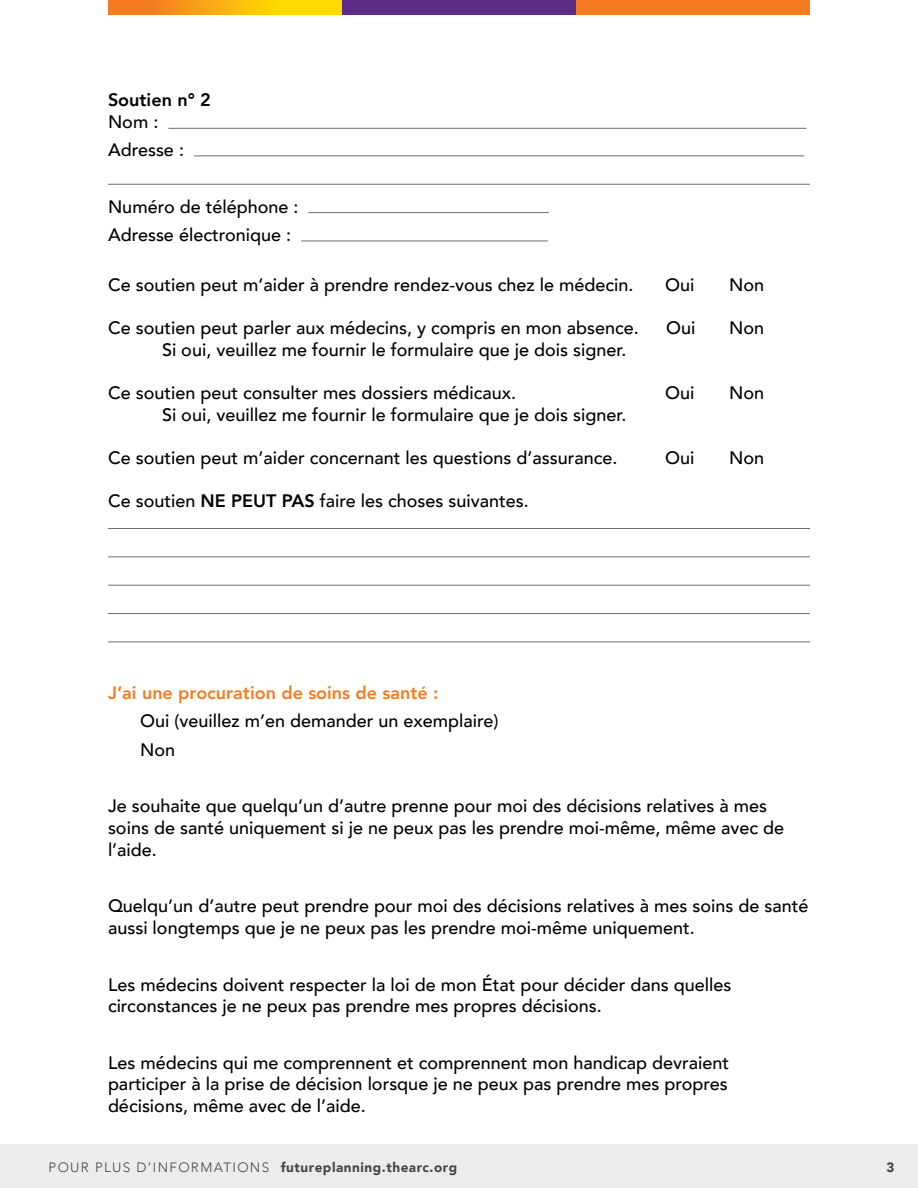
<style>
.page{position:relative;width:918px;height:1188px;background:#fff}
.page>*{position:absolute;margin:0;border:0;box-sizing:border-box;transform-origin:0 0}
.body{font:500 18px/21.6px "Avenir";color:#000}
.body-2{font:800 18px "Avenir";color:#f47b20}
.body-3{font:800 18px "Avenir";color:#000}
.t1{font:900 13.5px "Avenir";letter-spacing:.04em;color:#484848}
.s1{font-weight:800}
.s2{font-weight:300}
</style>
<div class="page">
<div style="left:0;top:1144px;width:918px;height:44px;background:#edebeb"></div>
<svg style="left:108px;top:0;width:234px;height:14px;background:#faaf10"></svg>
<div style="left:342px;top:0;width:234px;height:14px;background:#5c2b85"></div>
<div style="left:576px;top:0;width:234px;height:14px;background:#f47b20"></div>
<hr style="left:168px;top:128px;width:638px;height:1px;background:#6d6e71">
<hr style="left:194px;top:156px;width:610px;height:1px;background:#6d6e71">
<hr style="left:108px;top:184px;width:702px;height:1px;background:#6d6e71">
<hr style="left:308px;top:212px;width:241px;height:1px;background:#6d6e71">
<hr style="left:301px;top:241px;width:247px;height:1px;background:#6d6e71">
<hr style="left:108px;top:528px;width:702px;height:1px;background:#6d6e71">
<hr style="left:108px;top:556px;width:702px;height:1px;background:#6d6e71">
<hr style="left:108px;top:585px;width:702px;height:1px;background:#6d6e71">
<hr style="left:108px;top:613px;width:702px;height:1px;background:#6d6e71">
<hr style="left:108px;top:642px;width:702px;height:1px;background:#6d6e71">
<p class="body-3" style="left:108px;top:86px;width:104px">Soutien n° 2</p>
<p class="body" style="left:108px;top:110px;width:52px">Nom :</p>
<p class="body" style="left:108px;top:138px;width:78px">Adresse :</p>
<p class="body" style="left:108px;top:195px;width:192px">Numéro de téléphone :</p>
<p class="body" style="left:108px;top:223px;width:185px">Adresse électronique :</p>
<p class="body" style="left:108px;top:273px;width:527px">Ce soutien peut m’aider à prendre rendez-vous chez le médecin.</p>
<p class="body" style="left:665px;top:273px;width:31px">Oui</p>
<p class="body" style="left:729px;top:273px;width:37px">Non</p>
<p class="body" style="left:108px;top:316px;width:532px">Ce soutien peut parler aux médecins, y compris en mon absence.</p>
<p class="body" style="left:666px;top:316px;width:31px">Oui</p>
<p class="body" style="left:729px;top:316px;width:37px">Non</p>
<p class="body" style="left:162px;top:338px;width:466px">Si oui, veuillez me fournir le formulaire que je dois signer.</p>
<p class="body" style="left:108px;top:381px;width:410px">Ce soutien peut consulter mes dossiers médicaux.</p>
<p class="body" style="left:665px;top:381px;width:31px">Oui</p>
<p class="body" style="left:729px;top:381px;width:37px">Non</p>
<p class="body" style="left:162px;top:403px;width:466px">Si oui, veuillez me fournir le formulaire que je dois signer.</p>
<p class="body" style="left:108px;top:446px;width:511px">Ce soutien peut m’aider concernant les questions d’assurance.</p>
<p class="body" style="left:665px;top:446px;width:31px">Oui</p>
<p class="body" style="left:729px;top:446px;width:37px">Non</p>
<p class="body" style="left:108px;top:489px;width:422px">Ce soutien <span class="s1">NE PEUT PAS</span> faire les choses suivantes.</p>
<p class="body-2" style="left:108px;top:679px;width:332px">J’ai une procuration de soins de santé :</p>
<p class="body" style="left:140px;top:709px;width:360px">Oui (veuillez m’en demander un exemplaire)</p>
<p class="body" style="left:140px;top:738px;width:37px">Non</p>
<p class="body" style="left:108px;top:794px;width:678px">Je souhaite que quelqu’un d’autre prenne pour moi des décisions relatives à mes soins de santé uniquement si je ne peux pas les prendre moi-même, même avec de l’aide.</p>
<p class="body" style="left:108px;top:894px;width:702px">Quelqu’un d’autre peut prendre pour moi des décisions relatives à mes soins de santé aussi longtemps que je ne peux pas les prendre moi-même uniquement.</p>
<p class="body" style="left:108px;top:973px;width:625px">Les médecins doivent respecter la loi de mon État pour décider dans quelles circonstances je ne peux pas prendre mes propres décisions.</p>
<p class="body" style="left:108px;top:1051px;width:623px;text-align:justify">Les médecins qui me comprennent et comprennent mon handicap devraient participer à la prise de décision lorsque je ne peux pas prendre mes propres décisions, même avec de l’aide.</p>
<p class="t1" style="left:49px;top:1155px;width:410px"><span class="s2">POUR PLUS D’INFORMATIONS</span> futureplanning.thearc.org</p>
<p class="t1" style="left:886px;top:1155px;width:9px">3</p>
</div>
